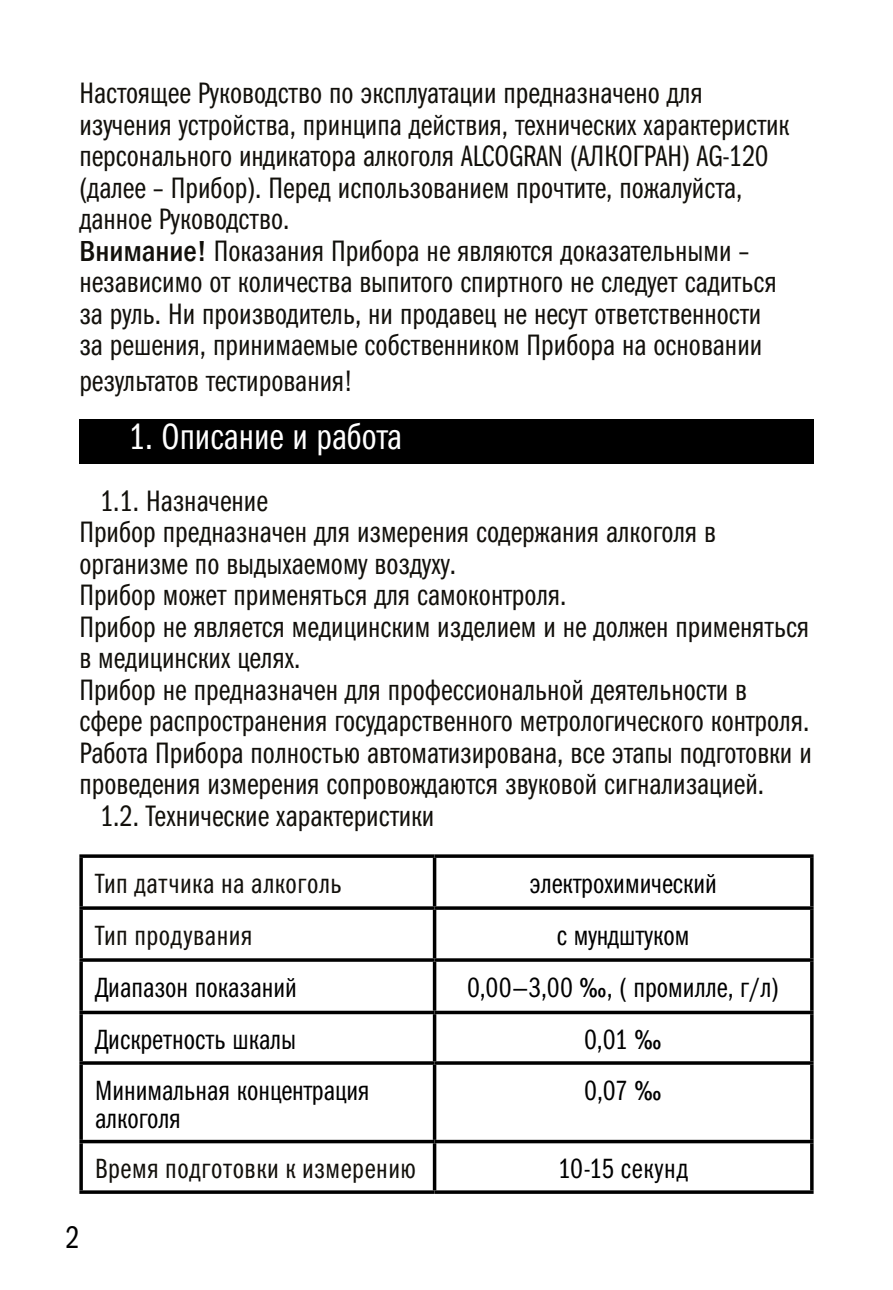
<style>
.page{position:relative;width:893px;height:1290px;background:#fff}
.page>*{position:absolute;margin:0;border:0;box-sizing:border-box;transform-origin:0 0}
.t1{font:36.75px "Franklin Gothic Book Cmp C";color:#fff}
.t2{font:31.5px "Franklin Gothic Book Cmp C";color:#000}
.t3{font:29.75px/31.5px "Franklin Gothic Book Cmp C";color:#12100b}
.t4{font:28px/28px "Franklin Gothic Book Cmp C";color:#000}
.t5{font:28px "Franklin Gothic Book Cmp C";letter-spacing:.02em;color:#12100b}
.t6{font:28px "Franklin Gothic Book Cmp C";letter-spacing:.03em;color:#000}
.s1{font-family:"Franklin Gothic";font-weight:500;font-stretch:condensed}
</style>
<div class="page">
<div style="left:79px;top:419px;width:735px;height:45px;background:#000"></div>
<svg style="left:79px;top:854px;width:356px;height:4px"></svg>
<svg style="left:79px;top:858px;width:4px;height:48px"></svg>
<svg style="left:435px;top:854px;width:379px;height:4px;background:#1f1f1f"></svg>
<hr style="left:433px;top:858px;width:3px;height:48px;background:#000">
<svg style="left:810px;top:858px;width:4px;height:48px"></svg>
<svg style="left:79px;top:906px;width:356px;height:4px"></svg>
<svg style="left:79px;top:910px;width:4px;height:48px"></svg>
<svg style="left:435px;top:906px;width:379px;height:4px;background:#1f1f1f"></svg>
<hr style="left:433px;top:910px;width:3px;height:48px;background:#000">
<svg style="left:810px;top:910px;width:4px;height:48px"></svg>
<svg style="left:79px;top:958px;width:356px;height:4px"></svg>
<svg style="left:79px;top:962px;width:4px;height:49px"></svg>
<svg style="left:435px;top:958px;width:379px;height:4px;background:#1f1f1f"></svg>
<hr style="left:433px;top:962px;width:3px;height:49px;background:#000">
<svg style="left:810px;top:962px;width:4px;height:49px"></svg>
<hr style="left:79px;top:1011px;width:356px;height:3px;background:#000">
<svg style="left:79px;top:1014px;width:4px;height:47px"></svg>
<hr style="left:435px;top:1011px;width:379px;height:3px;background:#000">
<hr style="left:433px;top:1014px;width:3px;height:47px;background:#000">
<svg style="left:810px;top:1014px;width:4px;height:47px"></svg>
<svg style="left:79px;top:1061px;width:356px;height:4px"></svg>
<svg style="left:79px;top:1065px;width:4px;height:75px"></svg>
<svg style="left:435px;top:1061px;width:379px;height:4px;background:#1f1f1f"></svg>
<hr style="left:433px;top:1065px;width:3px;height:75px;background:#000">
<svg style="left:810px;top:1065px;width:4px;height:75px"></svg>
<hr style="left:79px;top:1140px;width:356px;height:3px;background:#000">
<svg style="left:79px;top:1143px;width:4px;height:47px"></svg>
<hr style="left:435px;top:1140px;width:379px;height:3px;background:#000">
<hr style="left:433px;top:1143px;width:3px;height:47px;background:#000">
<svg style="left:810px;top:1143px;width:4px;height:47px"></svg>
<svg style="left:79px;top:1190px;width:356px;height:4px"></svg>
<svg style="left:435px;top:1190px;width:379px;height:4px;background:#1f1f1f"></svg>
<p class="t3" style="left:79px;top:77px;width:711px">Настоящее Руководство по эксплуатации предназначено для изучения устройства, принципа действия, технических характеристик персонального индикатора алкоголя ALCOGRAN (АЛКОГРАН) AG-120 (далее – Прибор). Перед использованием прочтите, пожалуйста, данное Руководство.<br><span class="s1">Внимание!</span> Показания Прибора не являются доказательными – независимо от количества выпитого спиртного не следует садиться за руль. Ни производитель, ни продавец не несут ответственности за решения, принимаемые собственником Прибора на основании</p>
<p class="t3" style="left:79px;top:365px;width:275px">результатов тестирования!</p>
<p class="t1" style="left:129px;top:416px;width:275px">1. Описание и работа</p>
<p class="t3" style="left:100px;top:485px;width:169px">1.1. Назначение</p>
<p class="t3" style="left:79px;top:516px;width:638px">Прибор предназначен для измерения содержания алкоголя в</p>
<p class="t3" style="left:79px;top:548px;width:378px">организме по выдыхаемому воздуху.</p>
<p class="t3" style="left:79px;top:579px;width:489px">Прибор может применяться для самоконтроля.</p>
<p class="t3" style="left:79px;top:611px;width:731px">Прибор не является медицинским изделием и не должен применяться</p>
<p class="t3" style="left:79px;top:642px;width:223px">в медицинских целях.</p>
<p class="t3" style="left:79px;top:674px;width:669px">Прибор не предназначен для профессиональной деятельности в</p>
<p class="t3" style="left:79px;top:705px;width:731px">сфере распространения государственного метрологического контроля.</p>
<p class="t3" style="left:79px;top:737px;width:734px">Работа Прибора полностью автоматизирована, все этапы подготовки и</p>
<p class="t3" style="left:79px;top:768px;width:686px">проведения измерения сопровождаются звуковой сигнализацией.</p>
<p class="t3" style="left:100px;top:800px;width:336px">1.2. Технические характеристики</p>
<p class="t5" style="left:95px;top:868px;width:248px">Тип датчика на алкоголь</p>
<p class="t4" style="left:530px;top:869px;width:189px">электрохимический</p>
<p class="t5" style="left:95px;top:920px;width:159px">Тип продувания</p>
<p class="t4" style="left:557px;top:921px;width:134px">с мундштуком</p>
<p class="t4" style="left:95px;top:973px;width:203px">Диапазон показаний</p>
<p class="t4" style="left:467px;top:973px;width:313px">0,00—3,00 <span class="s1">‰</span>, ( промилле, г/л)</p>
<p class="t4" style="left:95px;top:1025px;width:203px">Дискретность шкалы</p>
<p class="t4" style="left:585px;top:1025px;width:79px">0,01 <span class="s1">‰</span></p>
<p class="t4" style="left:95px;top:1076px;width:276px">Минимальная концентрация алкоголя</p>
<p class="t4" style="left:585px;top:1076px;width:79px">0,07 <span class="s1">‰</span></p>
<p class="t5" style="left:95px;top:1153px;width:322px">Время подготовки к измерению</p>
<p class="t6" style="left:558px;top:1153px;width:131px">10-15 секунд</p>
<p class="t2" style="left:66px;top:1220px;width:15px">2</p>
</div>
